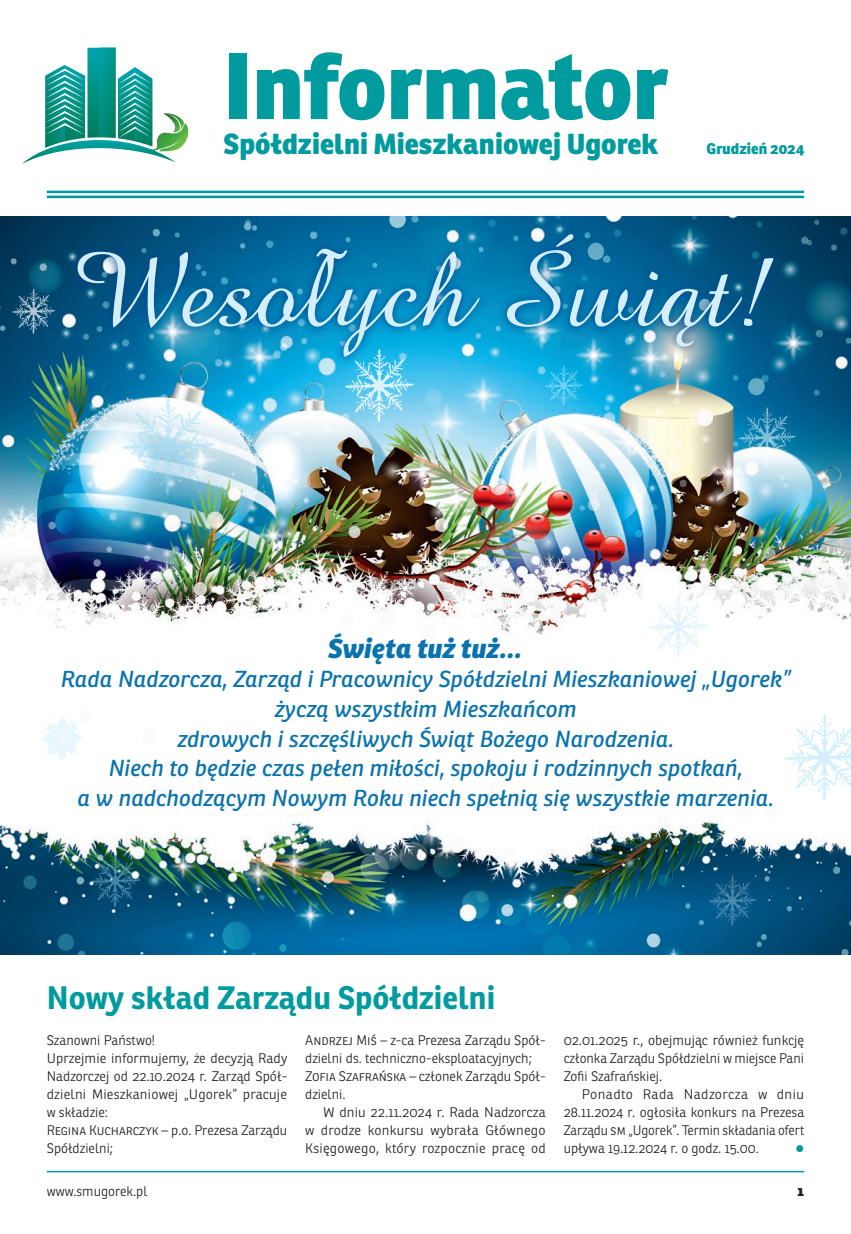
<style>
.page{position:relative;width:851px;height:1234px;background:#fff}
.page>*{position:absolute;margin:0;border:0;box-sizing:border-box;transform-origin:0 0}
.t1{font:800 91.2px "Ronnia";color:#009b9e}
.t2{font:700 31.5px "Ronnia";color:#009b9e}
.t3{font:800 28.2px "Ronnia";color:#009b9e}
.t4{font:italic 800 26.25px "Ronnia";color:#0a73ae}
.t5{font:italic 22.5px/29.7px "Ronnia";color:#0a73ae;text-align:center}
.t6{font:800 15px "Ronnia";color:#009b9e}
.t7{font:300 13.5px/18px "Ronnia";color:#231f20;text-align:justify}
.t8{font:800 13.5px "Ronnia";color:#231f20}
.t9{font:12px "Wingdings";color:#009b9e}
</style>
<div class="page">
<svg style="left:22px;top:48px;width:167px;height:116px"></svg>
<img style="left:0;top:216px;width:850px;height:738px">
<hr style="left:47px;top:1170px;width:757px;height:1px;background:#009b9e">
<hr style="left:47px;top:190px;width:757px;height:3px;background:#009b9e">
<hr style="left:47px;top:196px;width:757px;height:2px;background:#009b9e">
<div style="left:68px;top:225px;width:714px;height:141px;background:#01498e;opacity:.85"></div>
<svg style="left:78px;top:234px;width:695px;height:122px;background:#2585b1"></svg>
<svg style="left:344px;top:348px;width:70px;height:75px;background:#6fcdef"></svg>
<img style="left:90px;top:853px;width:50px;height:54px">
<svg style="left:783px;top:713px;width:67px;height:88px"></svg>
<svg style="left:122px;top:396px;width:92px;height:100px"></svg>
<svg style="left:39px;top:713px;width:46px;height:50px"></svg>
<svg style="left:738px;top:407px;width:57px;height:61px"></svg>
<svg style="left:708px;top:874px;width:48px;height:52px;background:#115f8b"></svg>
<svg style="left:648px;top:594px;width:60px;height:64px"></svg>
<svg style="left:12px;top:288px;width:43px;height:46px;background:#286284"></svg>
<svg style="left:544px;top:364px;width:39px;height:43px;background:#28b9e8"></svg>
<h1 class="t1" style="left:223px;top:27px;width:446px">Informator</h1>
<h3 class="t3" style="left:223px;top:126px;width:436px">Spółdzielni Mieszkaniowej Ugorek</h3>
<p class="t6" style="left:706px;top:139px;width:99px">Grudzień 2024</p>
<h3 class="t4" style="left:328px;top:631px;width:196px">Święta tuż tuż…</h3>
<p class="t5" style="left:60px;top:664px;width:731px">Rada Nadzorcza, Zarząd i Pracownicy Spółdzielni Mieszkaniowej „Ugorek” życzą wszystkim Mieszkańcom<br>zdrowych i szczęśliwych Świąt Bożego Narodzenia.<br>Niech to będzie czas pełen miłości, spokoju i rodzinnych spotkań,<br>a w nadchodzącym Nowym Roku niech spełnią się wszystkie marzenia.</p>
<h2 class="t2" style="left:47px;top:977px;width:450px">Nowy skład Zarządu Spółdzielni</h2>
<p class="t7" style="left:47px;top:1030px;width:242px;text-align:left">Szanowni Państwo!<br>Uprzejmie informujemy, że decyzją Rady<br>Nadzorczej od 22.10.2024 r. Zarząd Spół&shy;dzielni Mieszkaniowej „Ugorek” pracuje w składzie:<br>Regina Kucharczyk – p.o. Prezesa Zarządu<br>Spółdzielni;</p>
<p class="t7" style="left:305px;top:1030px;width:242px;text-align:left">Andrzej Miś – z-ca Prezesa Zarządu Spół&shy;dzielni ds. techniczno-eksploatacyjnych; Zofia Szafrańska – członek Zarządu Spół&shy;dzielni.</p>
<p class="t7" style="left:305px;top:1102px;width:242px;text-indent:18px">W dniu 22.11.2024 r. Rada Nadzorcza w drodze konkursu wybrała Głównego Księgowego, który rozpocznie pracę od</p>
<p class="t7" style="left:563px;top:1030px;width:242px">02.01.2025 r., obejmując również funkcję członka Zarządu Spółdzielni w miejsce Pani Zofii Szafrańskiej.</p>
<p class="t7" style="left:563px;top:1084px;width:242px;text-indent:18px">Ponadto Rada Nadzorcza w dniu 28.11.2024 r. ogłosiła konkurs na Prezesa Zarządu sm „Ugorek”. Termin składania ofert upływa 19.12.2024 r. o godz. 15.00.</p>
<p class="t9" style="left:795px;top:1141px;width:10px">●</p>
<p class="t7" style="left:47px;top:1182px;width:102px">www.smugorek.pl</p>
<p class="t8" style="left:797px;top:1182px;width:8px">1</p>
</div>
